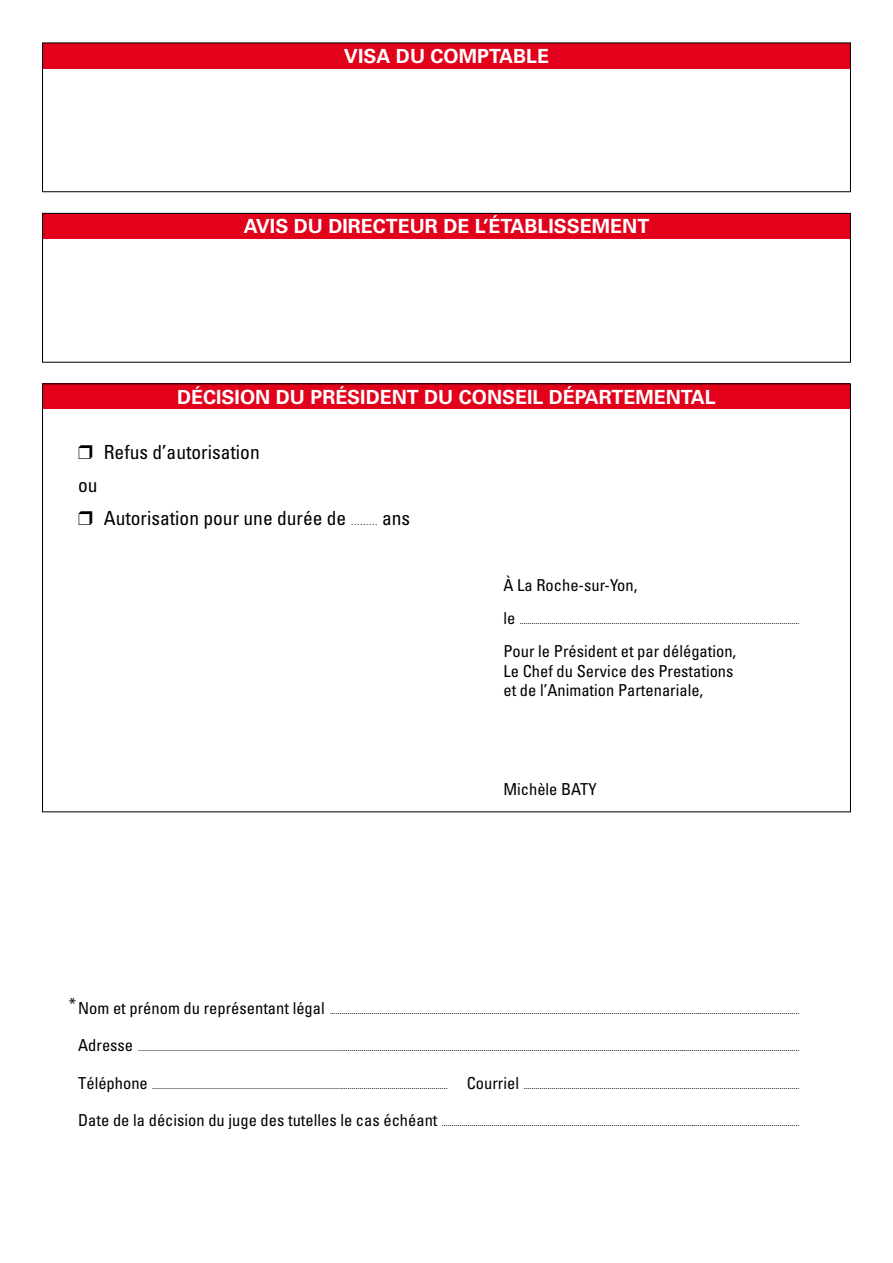
<style>
.page{position:relative;width:893px;height:1263px;background:#fff}
.page>*{position:absolute;margin:0;border:0;box-sizing:border-box;transform-origin:0 0}
.t1{font:700 19.5px "Univers";color:#fff}
.t2{font:condensed 19.5px "Univers";color:#000}
.t3{font:condensed 16.5px/19.5px "Univers";color:#000}
.t4{font:condensed 9px "Univers";color:#000}
.s1{font-size:9px}
.s2{font-size:16.5px}
</style>
<div class="page">
<div style="left:43px;top:43px;width:807px;height:25px;background:#e2001a"></div>
<div style="left:43px;top:213px;width:807px;height:25px;background:#e2001a"></div>
<div style="left:43px;top:383px;width:807px;height:26px;background:#e2001a"></div>
<div style="left:42px;top:213px;width:809px;height:150px;border:1px solid #000"></div>
<p class="t1" style="left:344px;top:45px;width:207px">VISA DU COMPTABLE</p>
<p class="t1" style="left:244px;top:215px;width:407px">AVIS DU DIRECTEUR DE L’ÉTABLISSEMENT</p>
<p class="t1" style="left:177px;top:385px;width:540px">DÉCISION DU PRÉSIDENT DU CONSEIL DÉPARTEMENTAL</p>
<p class="t2" style="left:104px;top:440px;width:157px">Refus d’autorisation</p>
<p class="t2" style="left:78px;top:473px;width:21px">ou</p>
<p class="t2" style="left:104px;top:506px;width:308px">Autorisation pour une durée de <span class="s1">………</span> ans</p>
<p class="t3" style="left:503px;top:575px;width:135px">À La Roche-sur-Yon,</p>
<p class="t4" style="left:503px;top:615px;width:298px"><span class="s2">le</span> ............................................................................................................................................</p>
<p class="t3" style="left:503px;top:641px;width:234px">Pour le Président et par délégation,<br>Le Chef du Service des Prestations</p>
<p class="t3" style="left:503px;top:680px;width:201px">et de l’Animation Partenariale,</p>
<p class="t3" style="left:503px;top:779px;width:95px">Michèle BATY</p>
<p class="t3" style="left:69px;top:994px;width:9px">*</p>
<p class="t4" style="left:78px;top:1005px;width:723px"><span class="s2">Nom et prénom du représentant légal</span> ...........................................................................................................................................................................................................................................</p>
<p class="t4" style="left:78px;top:1042px;width:723px"><span class="s2">Adresse</span> ...........................................................................................................................................................................................................................................................................................................................................</p>
<p class="t4" style="left:78px;top:1080px;width:723px"><span class="s2">Téléphone</span> .................................................................................................................................................... <span class="s2">Courriel</span> ..........................................................................................................................................</p>
<p class="t4" style="left:78px;top:1117px;width:723px"><span class="s2">Date de la décision du juge des tutelles le cas échéant</span> ...................................................................................................................................................................................</p>
</div>
